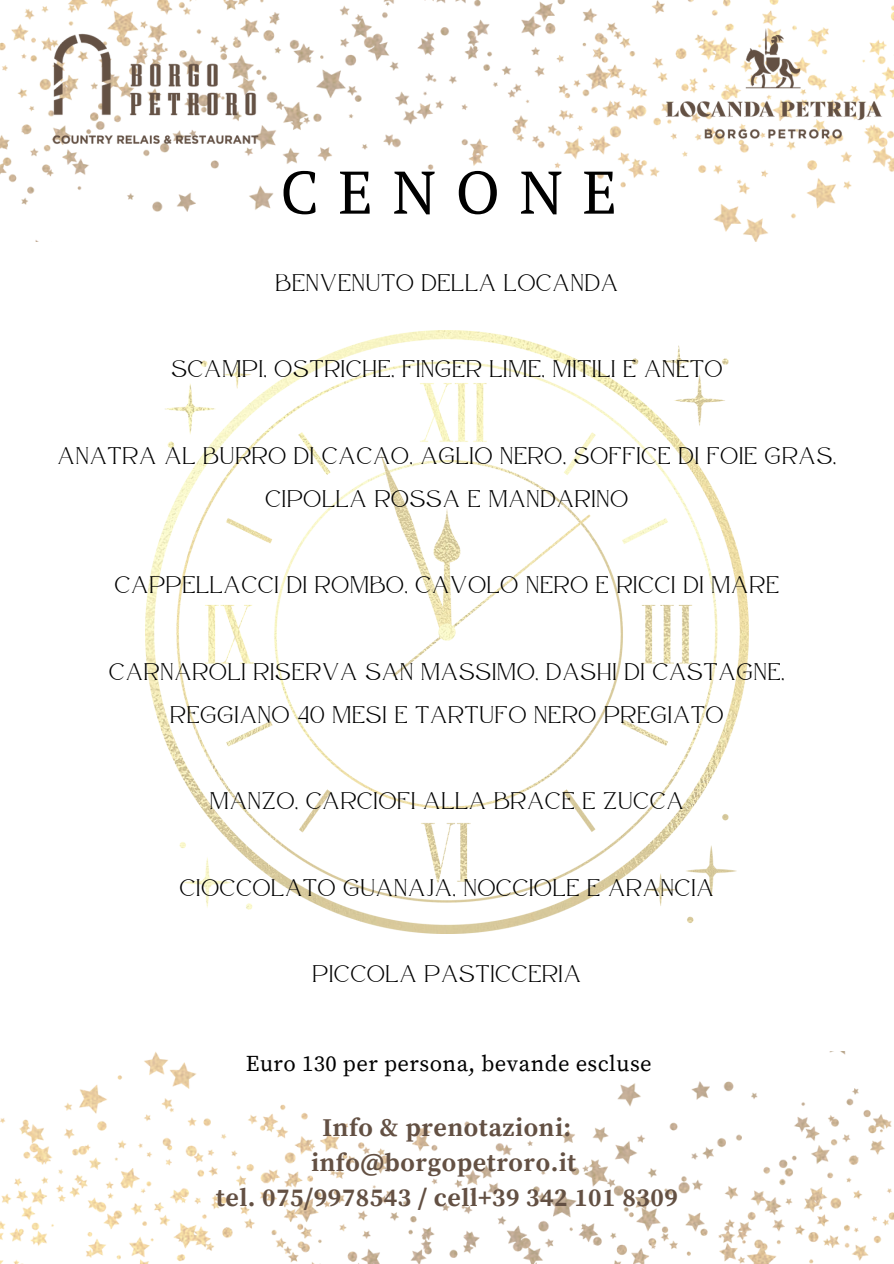
<style>
.page{position:relative;width:894px;height:1264px;background:#fff}
.page>*{position:absolute;margin:0;border:0;box-sizing:border-box;transform-origin:0 0}
.t1{font:60px "PT Serif";letter-spacing:.32em;color:#000}
.t2{font:700 25.5px/34.8px "Source Serif Pro";letter-spacing:.02em;color:#635043;text-align:center}
.t3{font:24px/43.2px "Atteron";letter-spacing:.04em;color:#000;text-align:center}
.t4{font:22.5px "Source Serif Pro";letter-spacing:.02em;color:#000}
</style>
<div class="page">
<img style="left:0;top:1051px;width:893px;height:212px">
<img style="left:8px;top:0;width:885px;height:242px">
<img style="left:146px;top:331px;width:602px;height:602px">
<img style="left:647px;top:22px;width:246px;height:135px">
<img style="left:0;top:0;width:310px;height:178px">
<p class="t1" style="left:280px;top:151px;width:338px">CENONE</p>
<p class="t3" style="left:275px;top:261px;width:344px">BENVENUTO DELLA LOCANDA</p>
<p class="t3" style="left:171px;top:347px;width:552px">SCAMPI, OSTRICHE, FINGER LIME, MITILI E ANETO</p>
<p class="t3" style="left:58px;top:434px;width:779px">ANATRA AL BURRO DI CACAO, AGLIO NERO, SOFFICE DI FOIE GRAS,<br>CIPOLLA ROSSA E MANDARINO</p>
<p class="t3" style="left:115px;top:563px;width:665px">CAPPELLACCI DI ROMBO, CAVOLO NERO E RICCI DI MARE</p>
<p class="t3" style="left:109px;top:650px;width:676px">CARNAROLI RISERVA SAN MASSIMO, DASHI DI CASTAGNE,<br>REGGIANO 40 MESI E TARTUFO NERO PREGIATO</p>
<p class="t3" style="left:210px;top:779px;width:475px">MANZO, CARCIOFI ALLA BRACE E ZUCCA</p>
<p class="t3" style="left:180px;top:866px;width:535px">CIOCCOLATO GUANAJA, NOCCIOLE E ARANCIA</p>
<p class="t3" style="left:312px;top:952px;width:270px">PICCOLA PASTICCERIA</p>
<p class="t4" style="left:246px;top:1050px;width:407px">Euro 130 per persona, bevande escluse</p>
<p class="t2" style="left:311px;top:1110px;width:266px">Info &amp; prenotazioni: info@borgopetroro.it</p>
<p class="t2" style="left:216px;top:1180px;width:463px">tel. 075/9978543 / cell+39 342 101 8309</p>
</div>
